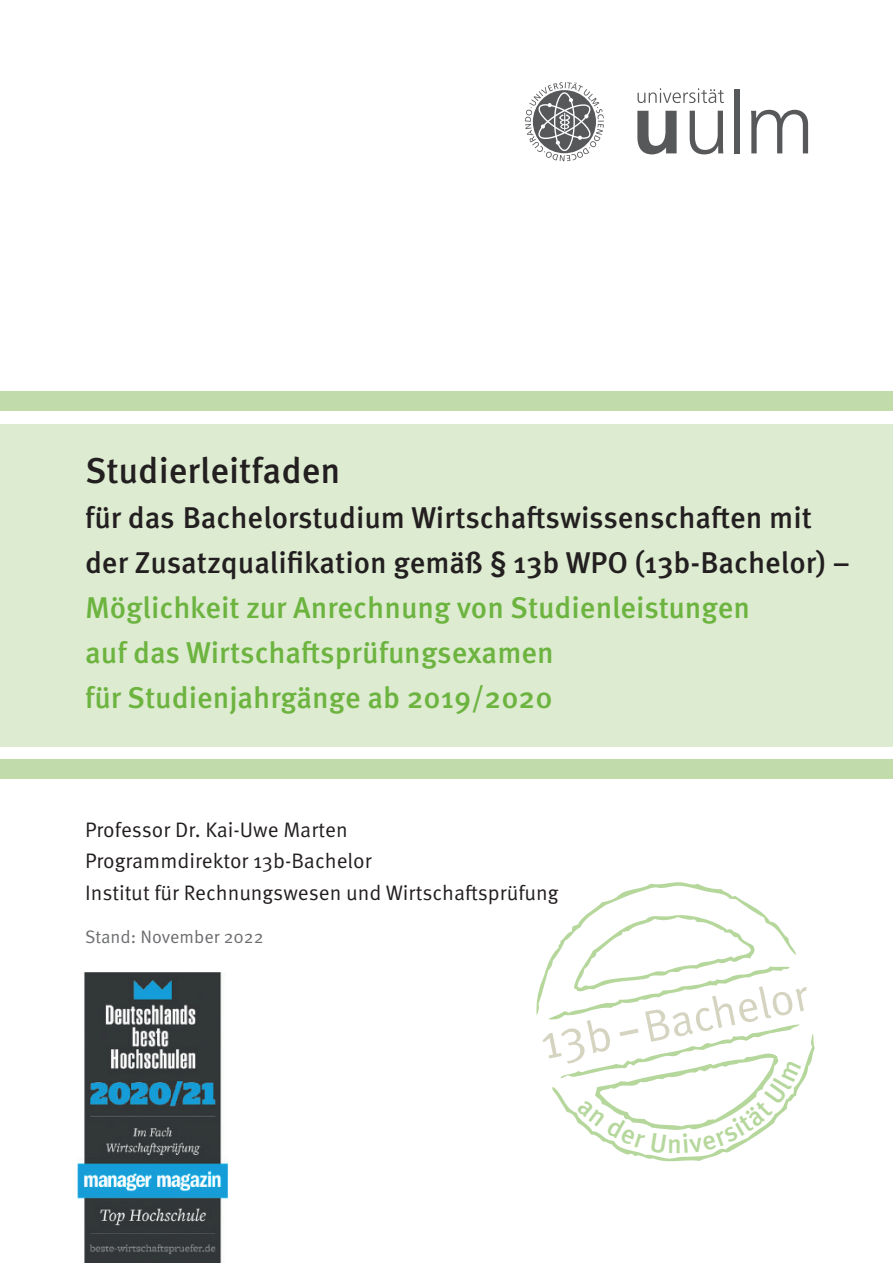
<style>
.page{position:relative;width:893px;height:1263px;background:#fff}
.page>*{position:absolute;margin:0;border:0;box-sizing:border-box;transform-origin:0 0}
.t1{font:500 36px "Meta OT";color:#231f20}
.t2{font:500 30px "Meta OT";color:#6cb43f}
.t3{font:500 30px "Meta OT";color:#231f20}
.Subtitle{font:21px "Meta OT Norm";color:#231f20}
.Subtitle-2{font:18px "Meta OT Norm";color:#6c6d70}
</style>
<div class="page">
<div style="left:0;top:424px;width:893px;height:322px;background:#ddebd1"></div>
<div style="left:0;top:392px;width:893px;height:19px;background:#c1dcaa"></div>
<div style="left:0;top:759px;width:893px;height:19px;background:#c1dcaa"></div>
<img style="left:77px;top:972px;width:151px;height:291px">
<svg style="left:637px;top:111px;width:40px;height:43px"></svg>
<svg style="left:690px;top:111px;width:33px;height:43px"></svg>
<div style="left:735px;top:89px;width:5px;height:64px;background:#57585a"></div>
<svg style="left:751px;top:110px;width:57px;height:43px"></svg>
<svg style="left:638px;top:88px;width:86px;height:15px"></svg>
<svg style="left:525px;top:82px;width:79px;height:79px"></svg>
<svg style="left:536px;top:882px;width:279px;height:280px"></svg>
<p class="t1" style="left:85px;top:448px;width:257px">Studierleitfaden</p>
<p class="t3" style="left:85px;top:499px;width:729px">für das Bachelorstudium Wirtschaftswissenschaften mit</p>
<p class="t3" style="left:85px;top:544px;width:767px">der Zusatzqualifikation gemäß § 13b WPO (13b-Bachelor) –</p>
<p class="t2" style="left:85px;top:589px;width:666px">Möglichkeit zur Anrechnung von Studienleistungen</p>
<p class="t2" style="left:85px;top:634px;width:470px">auf das Wirtschaftsprüfungsexamen</p>
<p class="t2" style="left:85px;top:679px;width:469px">für Studienjahrgänge ab 2019/2020</p>
<p class="Subtitle" style="left:85px;top:817px;width:264px">Professor Dr. Kai-Uwe Marten</p>
<p class="Subtitle" style="left:85px;top:848px;width:288px">Programmdirektor 13b-Bachelor</p>
<p class="Subtitle" style="left:85px;top:880px;width:475px">Institut für Rechnungswesen und Wirtschaftsprüfung</p>
<p class="Subtitle-2" style="left:85px;top:926px;width:180px">Stand: November 2022</p>
</div>
